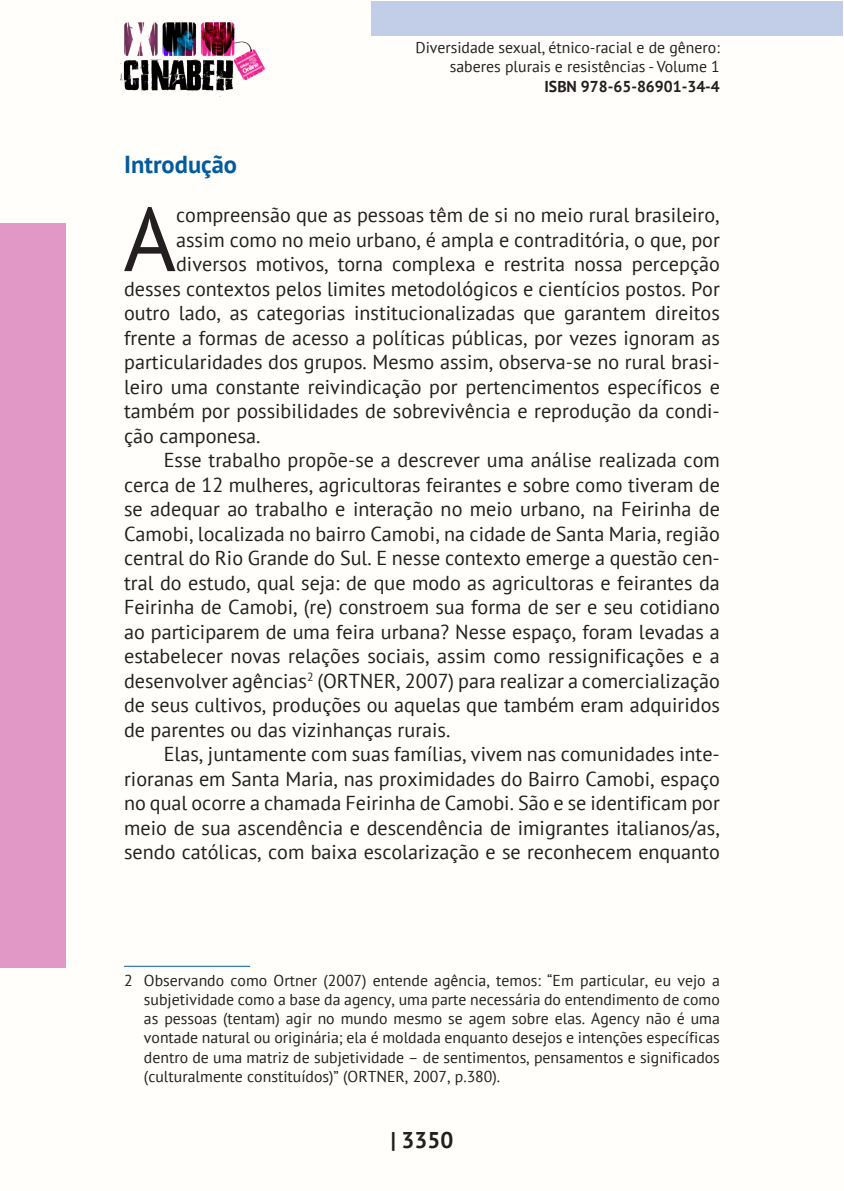
<style>
.page{position:relative;width:844px;height:1191px;background:#fff}
.page>*{position:absolute;margin:0;border:0;box-sizing:border-box;transform-origin:0 0}
._7_CAPITULAR{font:90.12px "PT Sans";color:#231f20}
._6_INTRODUCAO{font:700 24.5px "PT Sans";color:#015b9e}
.t1{font:700 22.75px "PT Sans";color:#231f20}
._8_CORPO{font:20.12px/24.5px "PT Sans";color:#231f20;text-align:justify}
._7_CAPITULAR-2{font:20.12px "PT Sans";color:#231f20}
._5_RODAPÉ{font:15.75px/19.2px "PT Sans";color:#231f20;text-align:right}
.t2{font:700 15.75px "PT Sans";color:#231f20}
</style>
<div class="page">
<div style="left:0;top:0;width:843px;height:1191px;background:#fffefa"></div>
<div style="left:371px;top:1px;width:471px;height:35px;background:#c2cde7"></div>
<div style="left:0;top:223px;width:65px;height:744px;background:#e198c7"></div>
<img style="left:120px;top:22px;width:144px;height:75px">
<hr style="left:124px;top:965px;width:126px;height:1px;background:#015b9e">
<p class="_5_RODAPÉ" style="left:415px;top:38px;width:306px">Diversidade sexual, étnico-racial e de gênero: saberes plurais e resistências - Volume 1</p>
<p class="t2" style="left:544px;top:76px;width:177px">ISBN 978-65-86901-34-4</p>
<p class="_6_INTRODUCAO" style="left:124px;top:148px;width:114px">Introdução</p>
<p class="_7_CAPITULAR" style="left:123px;top:182px;width:54px">A</p>
<p class="_7_CAPITULAR-2" style="left:176px;top:202px;width:545px">compreensão que as pessoas têm de si no meio rural brasileiro,</p>
<p class="_7_CAPITULAR-2" style="left:176px;top:227px;width:545px">assim como no meio urbano, é ampla e contraditória, o que, por</p>
<p class="_7_CAPITULAR-2" style="left:176px;top:251px;width:545px">diversos motivos, torna complexa e restrita nossa percepção</p>
<p class="_7_CAPITULAR-2" style="left:124px;top:276px;width:597px">desses contextos pelos limites metodológicos e cientícios postos. Por</p>
<p class="_7_CAPITULAR-2" style="left:124px;top:300px;width:597px">outro lado, as categorias institucionalizadas que garantem direitos</p>
<p class="_7_CAPITULAR-2" style="left:124px;top:325px;width:597px">frente a formas de acesso a políticas públicas, por vezes ignoram as</p>
<p class="_7_CAPITULAR-2" style="left:124px;top:349px;width:597px">particularidades dos grupos. Mesmo assim, observa-se no rural brasi-</p>
<p class="_7_CAPITULAR-2" style="left:124px;top:374px;width:597px">leiro uma constante reivindicação por pertencimentos específicos e</p>
<p class="_7_CAPITULAR-2" style="left:124px;top:398px;width:597px">também por possibilidades de sobrevivência e reprodução da condi-</p>
<p class="_7_CAPITULAR-2" style="left:124px;top:423px;width:138px">ção camponesa.</p>
<p class="_8_CORPO" style="left:124px;top:447px;width:597px;text-indent:40px">Esse trabalho propõe-se a descrever uma análise realizada com cerca de 12 mulheres, agricultoras feirantes e sobre como tiveram de se adequar ao trabalho e interação no meio urbano, na Feirinha de Camobi, localizada no bairro Camobi, na cidade de Santa Maria, região central do Rio Grande do Sul. E nesse contexto emerge a questão cen&shy;tral do estudo, qual seja: de que modo as agricultoras e feirantes da Feirinha de Camobi, (re) constroem sua forma de ser e seu cotidiano ao participarem de uma feira urbana? Nesse espaço, foram levadas a estabelecer novas relações sociais, assim como ressignificações e a desenvolver agências<sup>2</sup> (ORTNER, 2007) para realizar a comercialização de seus cultivos, produções ou aquelas que também eram adquiridos de parentes ou das vizinhanças rurais.</p>
<p class="_8_CORPO" style="left:124px;top:741px;width:597px;text-indent:40px">Elas, juntamente com suas famílias, vivem nas comunidades inte&shy;rioranas em Santa Maria, nas proximidades do Bairro Camobi, espaço no qual ocorre a chamada Feirinha de Camobi. São e se identificam por meio de sua ascendência e descendência de imigrantes italianos/as, sendo católicas, com baixa escolarização e se reconhecem enquanto</p>
<p class="_5_RODAPÉ" style="left:144px;top:970px;width:577px;text-align:justify;text-indent:-20px">2 Observando como Ortner (2007) entende agência, temos: “Em particular, eu vejo a subjetividade como a base da agency, uma parte necessária do entendimento de como as pessoas (tentam) agir no mundo mesmo se agem sobre elas. Agency não é uma vontade natural ou originária; ela é moldada enquanto desejos e intenções específicas dentro de uma matriz de subjetividade – de sentimentos, pensamentos e significados (culturalmente constituídos)” (ORTNER, 2007, p.380).</p>
<p class="t1" style="left:390px;top:1125px;width:64px">| 3350</p>
</div>
